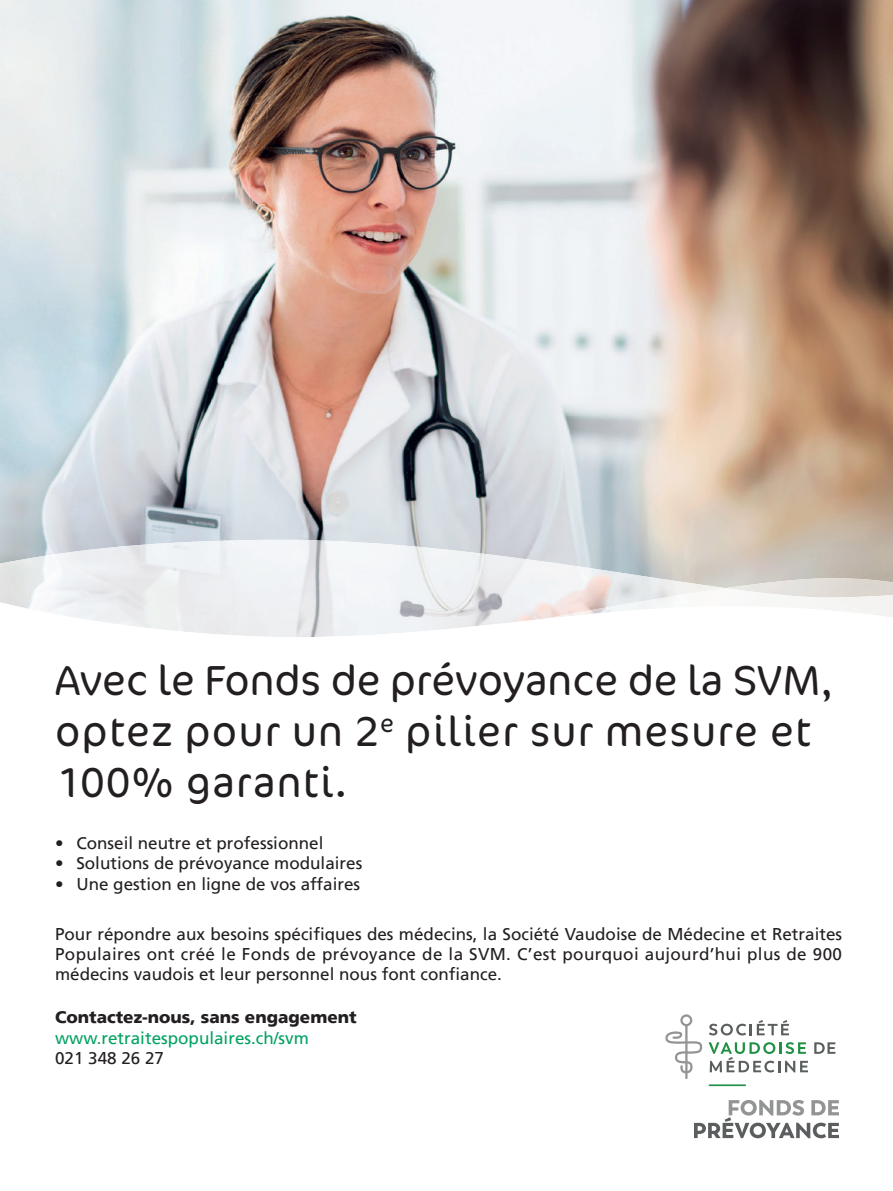
<style>
.page{position:relative;width:893px;height:1191px;background:#fff}
.page>*{position:absolute;margin:0;border:0;box-sizing:border-box;transform-origin:0 0}
.t1{font:300 42.45px/51px "Cocon OT";letter-spacing:.03em;color:#231f20}
.t2{font:17.1px/20.4px "Frutiger LT";color:#231f20;text-align:justify}
.t3{font:17.1px/20.4px "Frutiger LT";color:#00a261}
.s1{font-weight:900;color:#231f20}
.s2{color:#231f20}
</style>
<div class="page">
<img style="left:0;top:0;width:893px;height:578px">
<img style="left:725px;top:578px;width:168px;height:10px">
<img style="left:0;top:540px;width:725px;height:59px">
<img style="left:542px;top:588px;width:351px;height:11px">
<svg style="left:0;top:599px;width:893px;height:38px"></svg>
<hr style="left:685px;top:1024px;width:2px;height:55px;background:#939595">
<svg style="left:665px;top:1014px;width:37px;height:59px"></svg>
<svg style="left:709px;top:1020px;width:80px;height:15px"></svg>
<svg style="left:814px;top:1042px;width:21px;height:11px"></svg>
<svg style="left:708px;top:1042px;width:100px;height:30px"></svg>
<svg style="left:694px;top:1100px;width:145px;height:38px"></svg>
<hr style="left:709px;top:1084px;width:37px;height:2px;background:#1f8f43">
<p class="t1" style="left:55px;top:656px;width:779px">Avec le Fonds de prévoyance de la SVM, optez pour un 2<sup>e</sup> pilier sur mesure et<br>100% garanti.</p>
<p class="t2" style="left:55px;top:833px;width:270px">• Conseil neutre et professionnel</p>
<p class="t2" style="left:55px;top:853px;width:309px">• Solutions de prévoyance modulaires</p>
<p class="t2" style="left:55px;top:873px;width:307px">• Une gestion en ligne de vos affaires</p>
<p class="t2" style="left:55px;top:923px;width:788px">Pour répondre aux besoins spécifiques des médecins, la Société Vaudoise de Médecine et Retraites Populaires ont créé le Fonds de prévoyance de la SVM. C’est pourquoi aujourd’hui plus de 900 médecins vaudois et leur personnel nous font confiance.</p>
<p class="t3" style="left:55px;top:1007px;width:303px"><span class="s1">Contactez-nous, sans engagement </span>www.retraitespopulaires.ch/svm<br><span class="s2">021 348 26 27</span></p>
</div>
